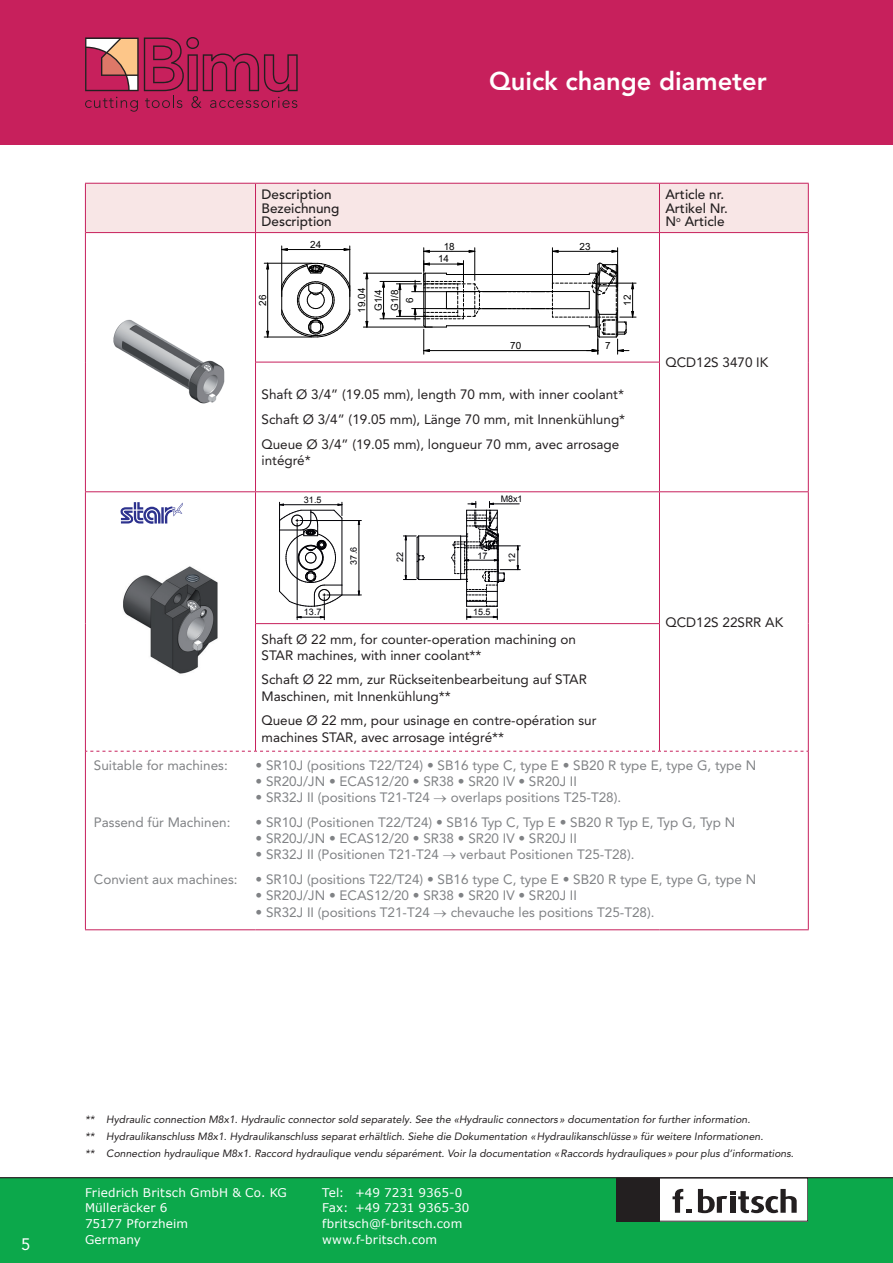
<style>
.page{position:relative;width:893px;height:1263px;background:#fff}
.page>*{position:absolute;margin:0;border:0;box-sizing:border-box;transform-origin:0 0}
.t1{font:800 25.5px "Avenir LT Pro";color:#fff}
.t2{font:16.5px "Avenir LT Pro";color:#fff}
.t3{font:13.5px "Avenir LT Pro";color:#808285}
.t4{font:13.5px/16.2px "Avenir LT Pro";color:#231f20}
.t5{font:500 13.5px/13.5px "Avenir LT Pro";color:#231f20}
.t6{font:12px "Verdana";letter-spacing:.01em;color:#fff}
.t7{font:italic 10.5px/16.8px "Avenir LT Pro";color:#231f20}
.t8{font:9.9px/16.5px "Arial";color:#000}
.t9{font:9px "Arial";color:#010106}
</style>
<div class="page">
<div style="left:0;top:0;width:893px;height:145px;background:#c7205c"></div>
<svg style="left:85px;top:37px;width:213px;height:75px"></svg>
<div style="left:0;top:1178px;width:893px;height:85px;background:#0ca84b"></div>
<hr style="left:0;top:1177px;width:893px;height:1px;background:#231f20">
<div style="left:617px;top:1178px;width:191px;height:43px;background:#fff"></div>
<div style="left:617px;top:1178px;width:43px;height:43px;background:#231f20"></div>
<svg style="left:698px;top:1189px;width:99px;height:24px"></svg>
<svg style="left:672px;top:1189px;width:19px;height:24px"></svg>
<div style="left:617px;top:1178px;width:191px;height:43px;border:1px solid #231f20"></div>
<div style="left:86px;top:184px;width:722px;height:48px;background:#f8e6e6"></div>
<hr style="left:255px;top:184px;width:1px;height:48px;background:#c7205c">
<hr style="left:659px;top:184px;width:1px;height:48px;background:#c7205c">
<hr style="left:86px;top:232px;width:169px;height:1px;background:#c7205c">
<hr style="left:255px;top:232px;width:404px;height:1px;background:#c7205c">
<hr style="left:255px;top:233px;width:1px;height:129px;background:#c7205c">
<hr style="left:659px;top:232px;width:149px;height:1px;background:#c7205c">
<hr style="left:659px;top:233px;width:1px;height:129px;background:#c7205c">
<hr style="left:255px;top:362px;width:1px;height:129px;background:#c7205c">
<hr style="left:659px;top:362px;width:1px;height:129px;background:#c7205c">
<hr style="left:255px;top:492px;width:1px;height:131px;background:#c7205c">
<hr style="left:659px;top:492px;width:1px;height:131px;background:#c7205c">
<hr style="left:255px;top:624px;width:1px;height:127px;background:#c7205c">
<hr style="left:659px;top:624px;width:1px;height:127px;background:#c7205c">
<hr style="left:255px;top:362px;width:405px;height:1px;background:#c7205c">
<hr style="left:255px;top:623px;width:405px;height:1px;background:#c7205c">
<hr style="left:85px;top:233px;width:1px;height:129px;background:#c7205c">
<hr style="left:85px;top:362px;width:1px;height:129px;background:#c7205c">
<hr style="left:85px;top:491px;width:170px;height:1px;background:#c7205c">
<hr style="left:659px;top:491px;width:150px;height:1px;background:#c7205c">
<hr style="left:255px;top:491px;width:404px;height:1px;background:#c7205c">
<hr style="left:85px;top:492px;width:1px;height:132px;background:#c7205c">
<hr style="left:85px;top:624px;width:1px;height:127px;background:#c7205c">
<hr style="left:85px;top:183px;width:170px;height:1px;background:#c7205c">
<hr style="left:85px;top:184px;width:1px;height:49px;background:#c7205c">
<hr style="left:255px;top:183px;width:404px;height:1px;background:#c7205c">
<hr style="left:659px;top:183px;width:150px;height:1px;background:#c7205c">
<hr style="left:808px;top:184px;width:1px;height:49px;background:#c7205c">
<svg style="left:86px;top:751px;width:722px;height:1px"></svg>
<hr style="left:85px;top:751px;width:1px;height:178px;background:#c7205c">
<hr style="left:808px;top:751px;width:1px;height:178px;background:#c7205c">
<hr style="left:85px;top:929px;width:170px;height:1px;background:#c7205c">
<hr style="left:255px;top:929px;width:404px;height:1px;background:#c7205c">
<hr style="left:659px;top:929px;width:150px;height:1px;background:#c7205c">
<hr style="left:808px;top:233px;width:1px;height:129px;background:#c7205c">
<hr style="left:808px;top:362px;width:1px;height:129px;background:#c7205c">
<hr style="left:808px;top:492px;width:1px;height:132px;background:#c7205c">
<hr style="left:808px;top:624px;width:1px;height:127px;background:#c7205c">
<img style="left:113px;top:319px;width:112px;height:85px">
<svg style="left:280px;top:263px;width:71px;height:75px"></svg>
<hr style="left:281px;top:246px;width:1px;height:51px;background:#000">
<hr style="left:349px;top:246px;width:1px;height:51px;background:#000">
<svg style="left:281px;top:248px;width:7px;height:3px"></svg>
<svg style="left:344px;top:248px;width:6px;height:3px"></svg>
<hr style="left:282px;top:249px;width:68px;height:1px;background:#000">
<hr style="left:264px;top:263px;width:48px;height:1px;background:#000">
<hr style="left:264px;top:337px;width:48px;height:1px;background:#000">
<svg style="left:266px;top:263px;width:3px;height:7px"></svg>
<svg style="left:266px;top:331px;width:3px;height:6px"></svg>
<hr style="left:267px;top:263px;width:1px;height:74px;background:#000">
<hr style="left:363px;top:273px;width:59px;height:1px;background:#000">
<hr style="left:363px;top:327px;width:69px;height:1px;background:#000">
<hr style="left:367px;top:273px;width:1px;height:54px;background:#000">
<hr style="left:380px;top:281px;width:40px;height:1px;background:#000">
<hr style="left:380px;top:318px;width:40px;height:1px;background:#000">
<svg style="left:382px;top:282px;width:3px;height:6px"></svg>
<svg style="left:382px;top:313px;width:3px;height:6px"></svg>
<hr style="left:383px;top:281px;width:1px;height:38px;background:#000">
<svg style="left:396px;top:248px;width:240px;height:106px"></svg>
<hr style="left:400px;top:284px;width:1px;height:32px;background:#000">
<svg style="left:120px;top:502px;width:63px;height:22px"></svg>
<img style="left:123px;top:566px;width:95px;height:108px">
<hr style="left:417px;top:537px;width:1px;height:41px;background:#010106">
<hr style="left:418px;top:536px;width:1px;height:43px;background:#010106">
<hr style="left:419px;top:579px;width:42px;height:1px;background:#010106">
<hr style="left:419px;top:536px;width:42px;height:1px;background:#010106">
<svg style="left:416px;top:553px;width:9px;height:9px"></svg>
<svg style="left:403px;top:535px;width:17px;height:6px"></svg>
<svg style="left:403px;top:575px;width:17px;height:5px"></svg>
<hr style="left:406px;top:536px;width:1px;height:43px;background:#010106">
<hr style="left:300px;top:520px;width:61px;height:1px;background:#010106">
<hr style="left:327px;top:595px;width:34px;height:1px;background:#010106">
<hr style="left:359px;top:520px;width:1px;height:75px;background:#010106">
<svg style="left:279px;top:502px;width:64px;height:118px"></svg>
<svg style="left:451px;top:501px;width:69px;height:118px"></svg>
<hr style="left:467px;top:617px;width:30px;height:1px;background:#010106">
<h1 class="t1" style="left:489px;top:66px;width:279px">Quick change diameter</h1>
<p class="t5" style="left:261px;top:188px;width:79px">Description<br>Bezeichnung<br>Description</p>
<p class="t5" style="left:665px;top:188px;width:64px">Article nr.<br>Artikel Nr.<br>N<sup>o</sup> Article</p>
<p class="t8" style="left:310px;top:236px;width:13px">24</p>
<p class="t8" style="left:580px;top:238px;width:13px">23</p>
<p class="t8" style="left:444px;top:238px;width:13px">18</p>
<p class="t8" style="left:353px;top:313px;width:26px;rotate:-90deg">19.04<br>G1/4<br>G1/8</p>
<p class="t8" style="left:254px;top:306px;width:13px;rotate:-90deg">26</p>
<p class="t8" style="left:401px;top:303px;width:7px;rotate:-90deg">6</p>
<p class="t8" style="left:438px;top:250px;width:13px">14</p>
<p class="t8" style="left:619px;top:306px;width:13px;rotate:-90deg">12</p>
<p class="t8" style="left:510px;top:337px;width:13px">70</p>
<p class="t8" style="left:605px;top:337px;width:7px">7</p>
<p class="t4" style="left:261px;top:382px;width:365px;line-height:24.8px;text-align:justify">Shaft Ø 3/4” (19.05 mm), length 70 mm, with inner coolant* Schaft Ø 3/4” (19.05 mm), Länge 70 mm, mit Innenkühlung* Queue Ø 3/4” (19.05 mm), longueur 70 mm, avec arrosage</p>
<p class="t4" style="left:261px;top:452px;width:51px">intégré*</p>
<p class="t9" style="left:304px;top:494px;width:19px">31.5</p>
<p class="t9" style="left:501px;top:493px;width:23px">M8x1</p>
<p class="t9" style="left:348px;top:564px;width:19px;rotate:-90deg">37.6</p>
<p class="t9" style="left:394px;top:562px;width:12px;rotate:-90deg">22</p>
<p class="t9" style="left:478px;top:549px;width:12px">17</p>
<p class="t9" style="left:506px;top:563px;width:12px;rotate:-90deg">12</p>
<p class="t9" style="left:304px;top:606px;width:19px">13.7</p>
<p class="t9" style="left:473px;top:606px;width:19px">15.5</p>
<p class="t4" style="left:261px;top:631px;width:316px">Shaft Ø 22 mm, for counter-operation machining on<br>STAR machines, with inner coolant**</p>
<p class="t4" style="left:261px;top:671px;width:327px">Schaft Ø 22 mm, zur Rückseitenbearbeitung auf STAR<br>Maschinen, mit Innenkühlung**</p>
<p class="t4" style="left:261px;top:712px;width:336px">Queue Ø 22 mm, pour usinage en contre-opération sur machines STAR, avec arrosage intégré**</p>
<p class="t4" style="left:665px;top:354px;width:104px">QCD12S 3470 IK</p>
<p class="t4" style="left:665px;top:614px;width:119px">QCD12S 22SRR AK</p>
<p class="t3" style="left:94px;top:757px;width:135px">Suitable for machines:</p>
<p class="t3" style="left:256px;top:757px;width:502px">• SR10J (positions T22/T24) • SB16 type C, type E • SB20 R type E, type G, type N</p>
<p class="t3" style="left:256px;top:773px;width:323px">• SR20J/JN • ECAS12/20 • SR38 • SR20 IV • SR20J II</p>
<p class="t3" style="left:256px;top:789px;width:367px">• SR32J II (positions T21-T24 → overlaps positions T25-T28).</p>
<p class="t3" style="left:94px;top:814px;width:138px">Passend für Machinen:</p>
<p class="t3" style="left:256px;top:814px;width:481px">• SR10J (Positionen T22/T24) • SB16 Typ C, Typ E • SB20 R Typ E, Typ G, Typ N</p>
<p class="t3" style="left:256px;top:830px;width:323px">• SR20J/JN • ECAS12/20 • SR38 • SR20 IV • SR20J II</p>
<p class="t3" style="left:256px;top:846px;width:381px">• SR32J II (Positionen T21-T24 → verbaut Positionen T25-T28).</p>
<p class="t3" style="left:94px;top:871px;width:145px">Convient aux machines:</p>
<p class="t3" style="left:256px;top:871px;width:502px">• SR10J (positions T22/T24) • SB16 type C, type E • SB20 R type E, type G, type N</p>
<p class="t3" style="left:256px;top:887px;width:323px">• SR20J/JN • ECAS12/20 • SR38 • SR20 IV • SR20J II</p>
<p class="t3" style="left:256px;top:903px;width:401px">• SR32J II (positions T21-T24 → chevauche les positions T25-T28).</p>
<p class="t2" style="left:21px;top:1234px;width:11px">5</p>
<p class="t7" style="left:85px;top:1111px;width:710px">** Hydraulic connection M8x1. Hydraulic connector sold separately. See the «Hydraulic connectors » documentation for further information.<br>** Hydraulikanschluss M8x1. Hydraulikanschluss separat erhältlich. Siehe die Dokumentation «Hydraulikanschlüsse» für weitere Informationen.<br>** Connection hydraulique M8x1. Raccord hydraulique vendu séparément. Voir la documentation «Raccords hydrauliques » pour plus d’informations.</p>
<p class="t6" style="left:85px;top:1184px;width:203px">Friedrich Britsch GmbH &amp; Co. KG</p>
<p class="t6" style="left:322px;top:1184px;width:142px">Tel: +49 7231 9365-0</p>
<p class="t6" style="left:85px;top:1200px;width:84px">Mülleräcker 6</p>
<p class="t6" style="left:322px;top:1200px;width:149px">Fax: +49 7231 9365-30</p>
<p class="t6" style="left:85px;top:1215px;width:105px">75177 Pforzheim</p>
<p class="t6" style="left:322px;top:1215px;width:142px">fbritsch@f-britsch.com</p>
<p class="t6" style="left:85px;top:1231px;width:57px">Germany</p>
<p class="t6" style="left:322px;top:1231px;width:117px">www.f-britsch.com</p>
</div>
